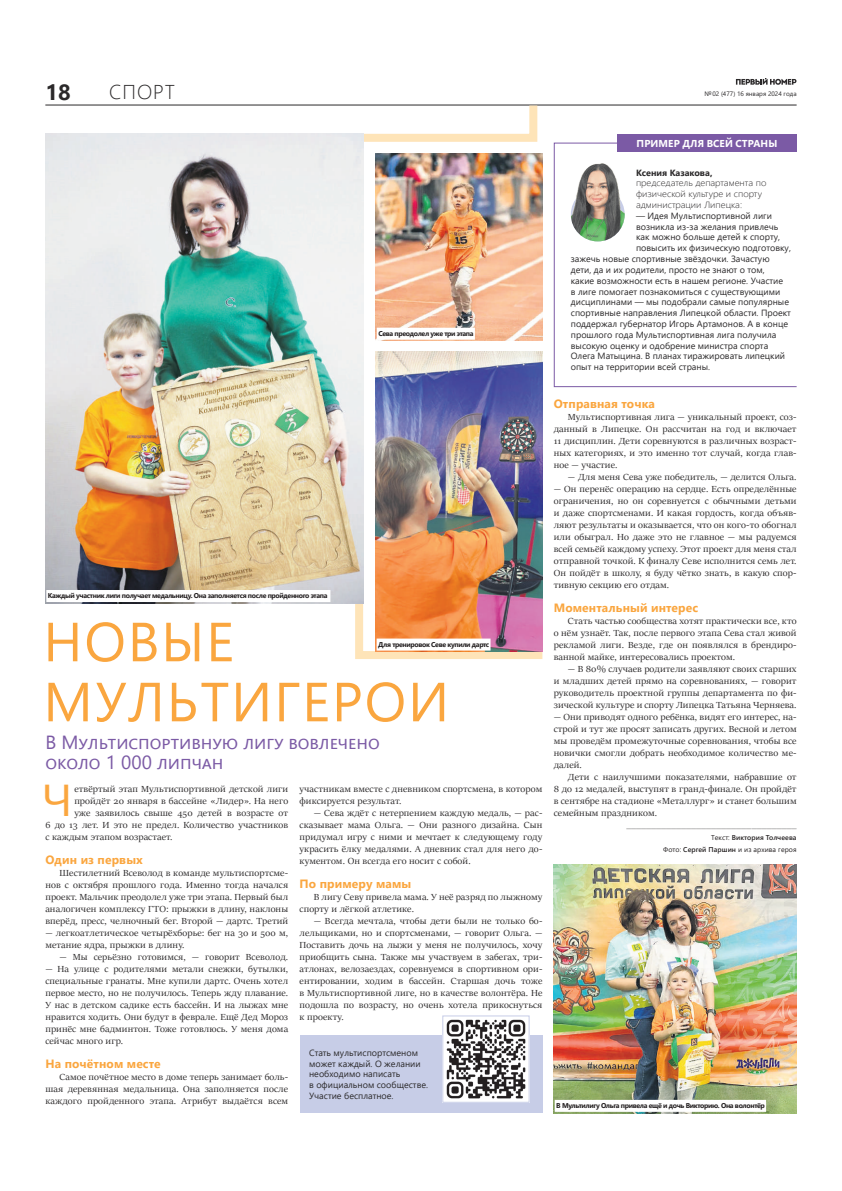
<style>
.page{position:relative;width:842px;height:1191px;background:#fff}
.page>*{position:absolute;margin:0;border:0;box-sizing:border-box;transform-origin:0 0}
.t1{font:55px/60px "Segoe UI";letter-spacing:.035em;color:#faa63f}
.t2{font:44.5px "Segoe UI";color:#faa63f;scale:1.07 1}
.t3{font:700 22px "Segoe UI";color:#2b292a}
.t4{font:300 20px "Segoe UI";letter-spacing:.045em;color:#2b292a}
.t5{font:19px/20px "Segoe UI";letter-spacing:.01em;color:#7b5aa5}
.t6{font:700 12px "Segoe UI";letter-spacing:.01em;color:#faa63f}
.t7{font:700 10px "Segoe UI";letter-spacing:.01em;color:#fff}
.t8{font:9.9px/12px "Sitka Banner";letter-spacing:.01em;color:#2b292a;text-align:justify;scale:1.07 1}
.t9{font:9px/10.8px "Segoe UI";color:#2b292a}
.t10{font:300 9px/10.8px "Segoe UI";color:#2b292a;scale:1.07 1}
.t11{font:700 9px "Segoe UI";color:#2b292a}
.t12{font:700 7px "Segoe UI";letter-spacing:-.05em;color:#231f20}
.t13{font:600 7px/12px "Segoe UI";letter-spacing:.01em;color:#231f20;text-align:right}
.t14{font:6.4px "Segoe UI";color:#2b292a}
.s1{font-weight:400}
</style>
<div class="page">
<hr style="left:45px;top:104px;width:752px;height:1px;background:#2b292a">
<svg style="left:736px;top:78px;width:60px;height:7px"></svg>
<svg style="left:295px;top:104px;width:255px;height:555px"></svg>
<div style="left:554px;top:143px;width:243px;height:244px;border:1px solid #7b5aa5"></div>
<div style="left:617px;top:135px;width:180px;height:17px;background:#7b5aa5"></div>
<img style="left:571px;top:163px;width:54px;height:78px">
<div style="left:300px;top:1035px;width:242px;height:78px;background:#c7cde7"></div>
<img style="left:375px;top:351px;width:167px;height:300px">
<img style="left:45px;top:133px;width:318px;height:470px">
<img style="left:444px;top:1019px;width:84px;height:81px">
<div style="left:442px;top:1015px;width:88px;height:87px;border:1px solid #c7cde7"></div>
<img style="left:375px;top:153px;width:167px;height:187px">
<img style="left:554px;top:864px;width:243px;height:249px">
<div style="left:46px;top:590px;width:284px;height:12px;background:#fff"></div>
<div style="left:377px;top:328px;width:98px;height:12px;background:#fff"></div>
<div style="left:377px;top:638px;width:114px;height:12px;background:#fff"></div>
<div style="left:555px;top:1099px;width:211px;height:12px;background:#fff"></div>
<h3 class="t3" style="left:45px;top:71px;width:27px">18</h3>
<h3 class="t4" style="left:109px;top:73px;width:67px">СПОРТ</h3>
<p class="t14" style="left:704px;top:88px;width:94px">№ 02 (477) 16 января 2024 года</p>
<p class="t12" style="left:378px;top:326px;width:97px">Сева преодолел уже три этапа</p>
<p class="t12" style="left:48px;top:589px;width:281px">Каждый участник лиги получает медальницу. Она заполняется после пройденного этапа</p>
<h1 class="t1" style="left:43px;top:607px;width:407px">НОВЫЕ<br>МУЛЬТИГЕРОИ</h1>
<p class="t12" style="left:378px;top:637px;width:113px">Для тренировок Севе купили дартс</p>
<h3 class="t5" style="left:45px;top:731px;width:336px">В Мультиспортивную лигу вовлечено около 1 000 липчан</h3>
<h2 class="t2" style="left:42px;top:758px;width:31px">Ч</h2>
<p class="t8" style="left:74px;top:783px;width:201px">етвёртый этап Мультиспортивной детской лиги</p>
<p class="t8" style="left:74px;top:795px;width:201px">пройдёт 20 января в бассейне «Лидер». На него</p>
<p class="t8" style="left:74px;top:807px;width:201px">уже заявилось свыше 450 детей в возрасте от</p>
<p class="t8" style="left:45px;top:819px;width:228px">6 до 13 лет. И это не предел. Количество участников</p>
<p class="t8" style="left:45px;top:831px;width:120px">с каждым этапом возрастает.</p>
<p class="t6" style="left:45px;top:848px;width:99px">Один из первых</p>
<p class="t8" style="left:45px;top:867px;width:228px;text-indent:14px">Шестилетний Всеволод в команде мультиспортсме&shy;нов с октября прошлого года. Именно тогда начался проект. Мальчик преодолел уже три этапа. Первый был аналогичен комплексу ГТО: прыжки в длину, наклоны вперёд, пресс, челночный бег. Второй — дартс. Третий</p>
<p class="t8" style="left:45px;top:927px;width:228px">— легкоатлетическое четырёхборье: бег на 30 и 500 м, метание ядра, прыжки в длину.</p>
<p class="t8" style="left:60px;top:951px;width:215px">— Мы серьёзно готовимся, — говорит Всеволод.</p>
<p class="t8" style="left:45px;top:963px;width:228px">— На улице с родителями метали снежки, бутылки, специальные гранаты. Мне купили дартс. Очень хотел первое место, но не получилось. Теперь жду плавание.<br>У нас в детском садике есть бассейн. И на лыжах мне нравится ходить. Они будут в феврале. Ещё Дед Мороз принёс мне бадминтон. Тоже готовлюсь. У меня дома сейчас много игр.</p>
<p class="t6" style="left:45px;top:1052px;width:117px">На почётном месте</p>
<p class="t8" style="left:45px;top:1071px;width:228px;text-indent:14px">Самое почётное место в доме теперь занимает боль&shy;шая деревянная медальница. Она заполняется после каждого пройденного этапа. Атрибут выдаётся всем</p>
<p class="t8" style="left:300px;top:783px;width:228px">участникам вместе с дневником спортсмена, в котором фиксируется результат.</p>
<p class="t8" style="left:300px;top:807px;width:228px;text-indent:14px">— Сева ждёт с нетерпением каждую медаль, — рас&shy;сказывает мама Ольга. — Они разного дизайна. Сын придумал игру с ними и мечтает к следующему году украсить ёлку медалями. А дневник стал для него до&shy;кументом. Он всегда его носит с собой.</p>
<p class="t6" style="left:300px;top:872px;width:113px">По примеру мамы</p>
<p class="t8" style="left:300px;top:891px;width:228px;text-indent:14px">В лигу Севу привела мама. У неё разряд по лыжному спорту и лёгкой атлетике.</p>
<p class="t8" style="left:300px;top:915px;width:228px;text-indent:14px">— Всегда мечтала, чтобы дети были не только бо&shy;лельщиками, но и спортсменами, — говорит Ольга. — Поставить дочь на лыжи у меня не получилось, хочу приобщить сына. Также мы участвуем в забегах, три&shy;атлонах, велозаездах, соревнуемся в спортивном ори&shy;ентировании, ходим в бассейн. Старшая дочь тоже в Мультиспортивной лиге, но в качестве волонтёра. Не подошла по возрасту, но очень хотела прикоснуться к проекту.</p>
<p class="t9" style="left:309px;top:1046px;width:120px">Стать мультиспортсменом может каждый. О желании необходимо написать<br>в официальном сообществе.<br>Участие бесплатное.</p>
<p class="t7" style="left:637px;top:134px;width:142px">ПРИМЕР ДЛЯ ВСЕЙ СТРАНЫ</p>
<p class="t11" style="left:636px;top:164px;width:78px">Ксения Казакова,</p>
<p class="t10" style="left:636px;top:177px;width:123px">председатель департамента по физической культуре и спорту администрации Липецка:</p>
<p class="t9" style="left:636px;top:209px;width:137px">— Идея Мультиспортивной лиги</p>
<p class="t9" style="left:636px;top:220px;width:144px">возникла из-за желания привлечь</p>
<p class="t9" style="left:636px;top:231px;width:145px">как можно больше детей к спорту,</p>
<p class="t9" style="left:636px;top:242px;width:156px">повысить их физическую подготовку,</p>
<p class="t9" style="left:571px;top:253px;width:200px">зажечь новые спортивные звёздочки. Зачастую</p>
<p class="t9" style="left:571px;top:263px;width:195px">дети, да и их родители, просто не знают о том,</p>
<p class="t9" style="left:571px;top:274px;width:214px">какие возможности есть в нашем регионе. Участие</p>
<p class="t9" style="left:571px;top:285px;width:211px">в лиге помогает познакомиться с существующими</p>
<p class="t9" style="left:571px;top:296px;width:220px">дисциплинами — мы подобрали самые популярные</p>
<p class="t9" style="left:571px;top:307px;width:222px">спортивные направления Липецкой области. Проект</p>
<p class="t9" style="left:571px;top:317px;width:219px">поддержал губернатор Игорь Артамонов. А в конце</p>
<p class="t9" style="left:571px;top:328px;width:207px">прошлого года Мультиспортивная лига получила</p>
<p class="t9" style="left:571px;top:339px;width:199px">высокую оценку и одобрение министра спорта</p>
<p class="t9" style="left:571px;top:350px;width:216px">Олега Матыцина. В планах тиражировать липецкий</p>
<p class="t9" style="left:571px;top:361px;width:141px">опыт на территории всей страны.</p>
<p class="t6" style="left:554px;top:392px;width:103px">Отправная точка</p>
<p class="t8" style="left:554px;top:411px;width:228px;text-indent:14px">Мультиспортивная лига — уникальный проект, соз&shy;данный в Липецке. Он рассчитан на год и включает 11 дисциплин. Дети соревнуются в различных возраст&shy;ных категориях, и это именно тот случай, когда глав&shy;ное — участие.</p>
<p class="t8" style="left:568px;top:471px;width:215px">— Для меня Сева уже победитель, — делится Ольга.</p>
<p class="t8" style="left:554px;top:483px;width:228px">— Он перенёс операцию на сердце. Есть определённые ограничения, но он соревнуется с обычными детьми и даже спортсменами. И какая гордость, когда объяв&shy;ляют результаты и оказывается, что он кого-то обогнал или обыграл. Но даже это не главное — мы радуемся всей семьёй каждому успеху. Этот проект для меня стал отправной точкой. К финалу Севе исполнится семь лет.<br>Он пойдёт в школу, я буду чётко знать, в какую спор&shy;тивную секцию его отдам.</p>
<p class="t6" style="left:554px;top:596px;width:146px">Моментальный интерес</p>
<p class="t8" style="left:554px;top:615px;width:228px;text-indent:14px">Стать частью сообщества хотят практически все, кто о нём узнаёт. Так, после первого этапа Сева стал живой рекламой лиги. Везде, где он появлялся в брендиро&shy;ванной майке, интересовались проектом.</p>
<p class="t8" style="left:554px;top:663px;width:228px;text-indent:14px">— В 80% случаев родители заявляют своих старших и младших детей прямо на соревнованиях, — говорит руководитель проектной группы департамента по фи&shy;зической культуре и спорту Липецка Татьяна Черняева.</p>
<p class="t8" style="left:554px;top:711px;width:228px">— Они приводят одного ребёнка, видят его интерес, на&shy;строй и тут же просят записать других. Весной и летом мы проведём промежуточные соревнования, чтобы все новички смогли добрать необходимое количество ме&shy;далей.</p>
<p class="t8" style="left:568px;top:771px;width:215px">Дети с наилучшими показателями, набравшие от</p>
<p class="t8" style="left:554px;top:783px;width:228px">8 до 12 медалей, выступят в гранд-финале. Он пройдёт</p>
<p class="t8" style="left:554px;top:795px;width:228px">в сентябре на стадионе «Металлург» и станет большим</p>
<p class="t8" style="left:554px;top:807px;width:98px">семейным праздником.</p>
<p class="t8" style="left:626px;top:819px;width:160px">__________________________________</p>
<p class="t13" style="left:663px;top:831px;width:135px"><span class="s1">Текст:</span> Виктория Толчеева<br><span class="s1">Фото:</span> Сергей Паршин <span class="s1">и из архива героя</span></p>
<p class="t12" style="left:556px;top:1098px;width:210px">В Мультилигу Ольга привела ещё и дочь Викторию. Она волонтёр</p>
</div>
